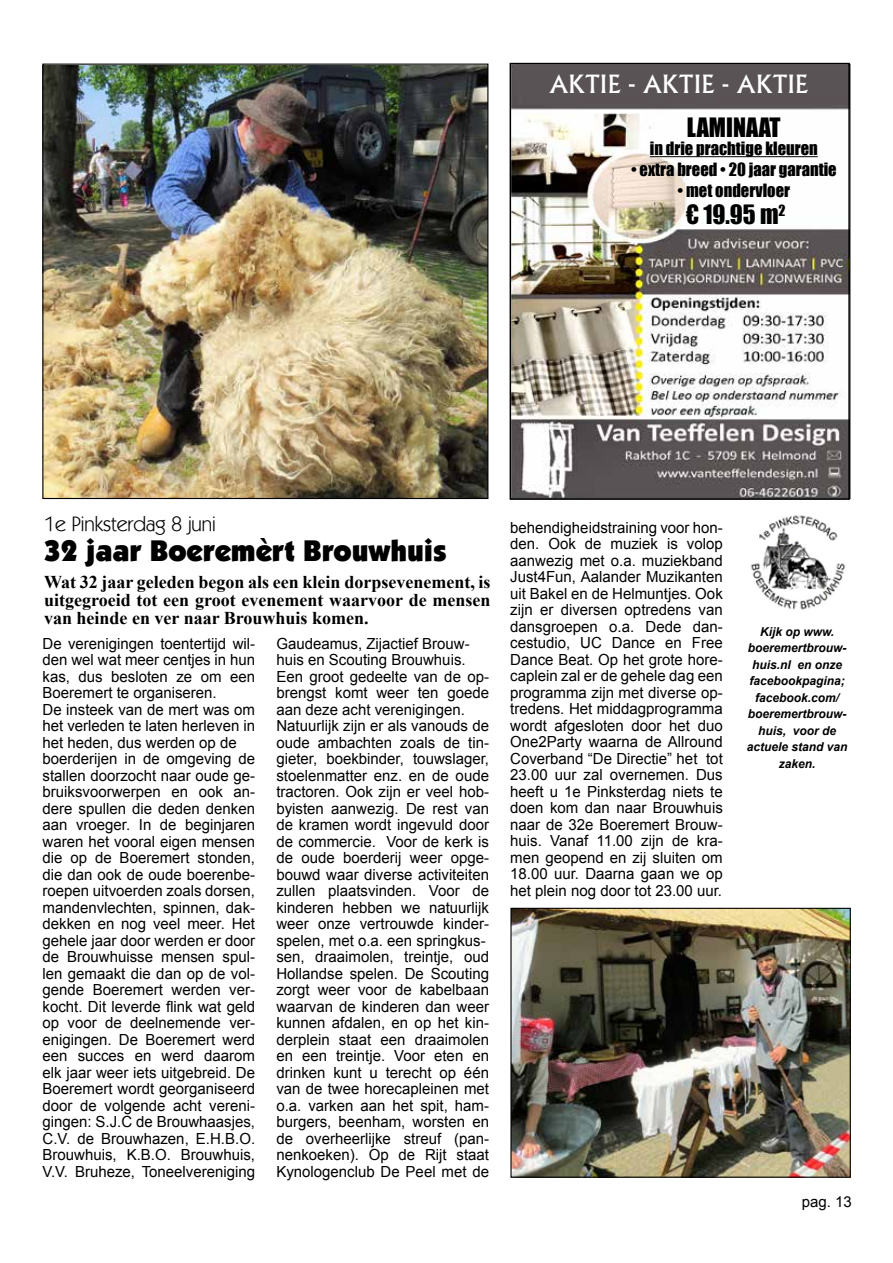
<style>
.page{position:relative;width:893px;height:1263px;background:#fff}
.page>*{position:absolute;margin:0;border:0;box-sizing:border-box;transform-origin:0 0}
.t1{font:900 30px "Kabel IT Cby BT";color:#000}
.t2{font:24.45px "Impact";color:#000}
.t3{font:500 24px "Albertus";color:#fff}
.t4{font:21px "Kabel IT Cby BT";color:#000}
.t5{font:700 18px/18px "Times New Roman";color:#000;text-align:justify}
.t6{font:16.8px "Impact";color:#000}
.t7{font:15.3px/16.5px "Arial";color:#000}
.t8{font:15px "Arial";color:#000}
.t9{font:italic 700 12.3px/16.5px "Arial";color:#000;text-align:center}
</style>
<div class="page">
<img style="left:44px;top:66px;width:442px;height:431px">
<img style="left:750px;top:515px;width:96px;height:95px">
<img style="left:512px;top:910px;width:337px;height:266px">
<div style="left:510px;top:908px;width:341px;height:270px;border:1px solid #000"></div>
<img style="left:513px;top:66px;width:334px;height:431px">
<div style="left:510px;top:63px;width:340px;height:437px;border:2px solid #000"></div>
<hr style="left:650px;top:156px;width:168px;height:1px;background:#000">
<h3 class="t3" style="left:549px;top:69px;width:260px">AKTIE - AKTIE - AKTIE</h3>
<h2 class="t2" style="left:687px;top:108px;width:95px">LAMINAAT</h2>
<p class="t6" style="left:650px;top:135px;width:169px">in drie prachtige kleuren</p>
<p class="t6" style="left:631px;top:156px;width:207px">• extra breed • 20 jaar garantie</p>
<p class="t6" style="left:678px;top:177px;width:114px">• met ondervloer</p>
<h2 class="t2" style="left:686px;top:195px;width:101px">€ 19.95 m<sup>2</sup></h2>
<h3 class="t4" style="left:44px;top:511px;width:173px">1e Pinksterdag 8 juni</h3>
<h1 class="t1" style="left:44px;top:532px;width:404px">32 jaar Boeremèrt Brouwhuis</h1>
<p class="t5" style="left:44px;top:573px;width:448px">Wat 32 jaar geleden begon als een klein dorpsevenement, is uitgegroeid tot een groot evenement waarvoor de mensen van heinde en ver naar Brouwhuis komen.</p>
<p class="t7" style="left:43px;top:635px;width:214px">De verenigingen toentertijd wil&shy;den wel wat meer centjes in hun kas, dus besloten ze om een<br>Boeremert te organiseren.<br>De insteek van de mert was om het verleden te laten herleven in het heden, dus werden op de boerderijen in de omgeving de stallen doorzocht naar oude ge&shy;bruiksvoorwerpen en ook an&shy;dere spullen die deden denken aan vroeger. In de beginjaren waren het vooral eigen mensen die op de Boeremert stonden, die dan ook de oude boerenbe&shy;roepen uitvoerden zoals dorsen, mandenvlechten, spinnen, dak&shy;dekken en nog veel meer. Het gehele jaar door werden er door de Brouwhuisse mensen spul&shy;len gemaakt die dan op de vol&shy;gende Boeremert werden ver&shy;kocht. Dit leverde flink wat geld op voor de deelnemende ver&shy;enigingen. De Boeremert werd een succes en werd daarom elk jaar weer iets uitgebreid. De<br>Boeremert wordt georganiseerd door de volgende acht vereni&shy;gingen: S.J.C de Brouwhaasjes,<br>C.V. de Brouwhazen, E.H.B.O.<br>Brouwhuis, K.B.O. Brouwhuis,<br>V.V. Bruheze, Toneelvereniging</p>
<p class="t7" style="left:276px;top:635px;width:214px">Gaudeamus, Zijactief Brouw&shy;huis en Scouting Brouwhuis.<br>Een groot gedeelte van de op&shy;brengst komt weer ten goede aan deze acht verenigingen.<br>Natuurlijk zijn er als vanouds de oude ambachten zoals de tin&shy;gieter, boekbinder, touwslager, stoelenmatter enz. en de oude tractoren. Ook zijn er veel hob&shy;byisten aanwezig. De rest van de kramen wordt ingevuld door de commercie. Voor de kerk is de oude boerderij weer opge&shy;bouwd waar diverse activiteiten zullen plaatsvinden. Voor de kinderen hebben we natuurlijk weer onze vertrouwde kinder&shy;spelen, met o.a. een springkus&shy;sen, draaimolen, treintje, oud<br>Hollandse spelen. De Scouting zorgt weer voor de kabelbaan waarvan de kinderen dan weer kunnen afdalen, en op het kin&shy;derplein staat een draaimolen en een treintje. Voor eten en drinken kunt u terecht op één van de twee horecapleinen met o.a. varken aan het spit, ham&shy;burgers, beenham, worsten en de overheerlijke streuf (pan&shy;nenkoeken). Op de Rijt staat<br>Kynologenclub De Peel met de</p>
<p class="t7" style="left:510px;top:519px;width:214px;text-align:justify">behendigheidstraining voor hon&shy;den. Ook de muziek is volop aanwezig met o.a. muziekband Just4Fun, Aalander Muzikanten uit Bakel en de Helmuntjes. Ook zijn er diversen optredens van dansgroepen o.a. Dede dan&shy;cestudio, UC Dance en Free Dance Beat. Op het grote hore&shy;caplein zal er de gehele dag een programma zijn met diverse op&shy;tredens. Het middagprogramma wordt afgesloten door het duo One2Party waarna de Allround Coverband “De Directie” het tot 23.00 uur zal overnemen. Dus heeft u 1e Pinksterdag niets te doen kom dan naar Brouwhuis naar de 32e Boeremert Brouw&shy;huis. Vanaf 11.00 zijn de kra&shy;men geopend en zij sluiten om 18.00 uur. Daarna gaan we op het plein nog door tot 23.00 uur.</p>
<p class="t9" style="left:747px;top:623px;width:102px">Kijk op www. boeremertbrouw&shy;huis.nl en onze facebookpagina; facebook.com/ boeremertbrouw&shy;huis, voor de actuele stand van zaken.</p>
<p class="t8" style="left:802px;top:1192px;width:52px">pag. 13</p>
</div>
